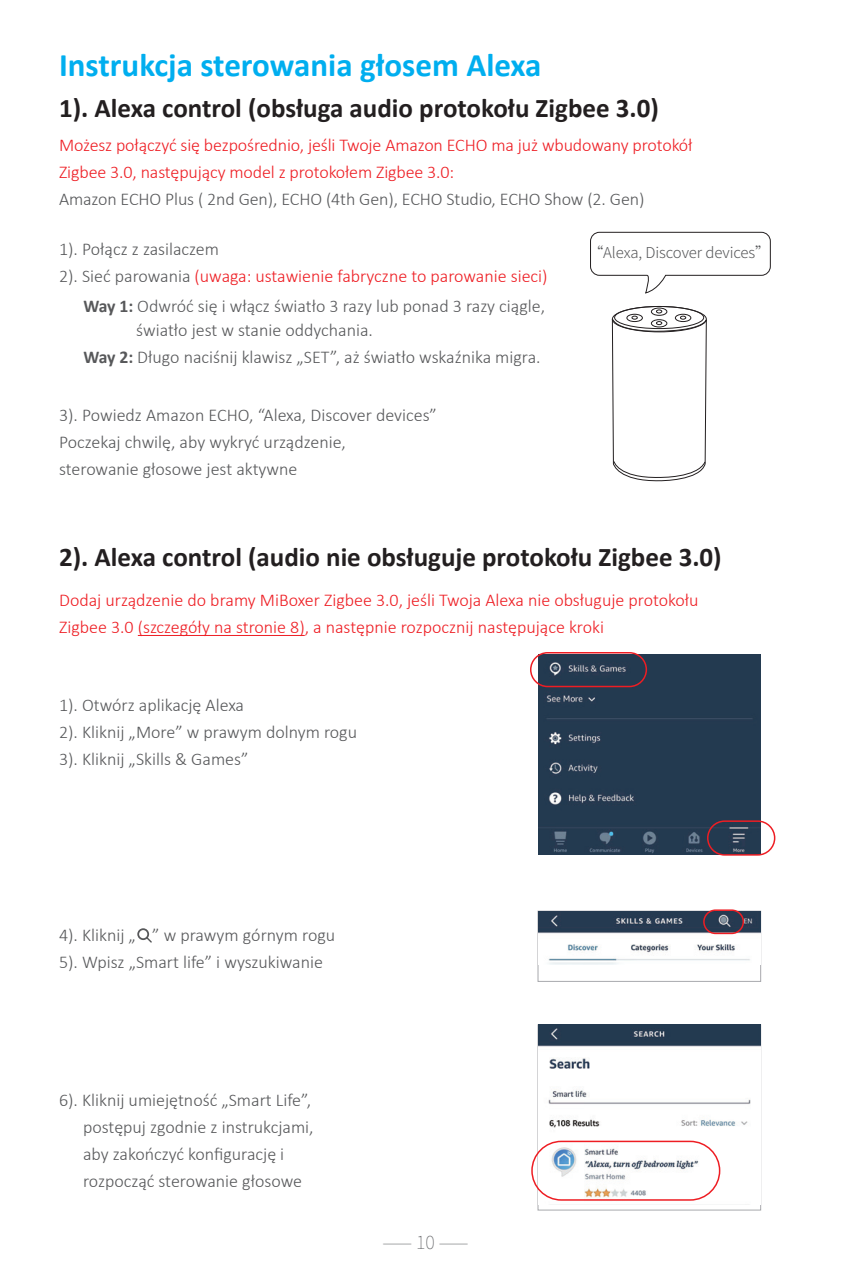
<style>
.page{position:relative;width:851px;height:1276px;background:#fff}
.page>*{position:absolute;margin:0;border:0;box-sizing:border-box;transform-origin:0 0}
.t1{font:700 33px "Calibri";color:#00aeef}
.t2{font:700 27px "Calibri";color:#231f20}
.t3{font:300 18px/27px "Calibri";color:#57585a}
.t4{font:300 18px/27px "Calibri";letter-spacing:-.005em;color:#ee1d23}
.t5{font:200 18px "Source Han Sans CN";color:#6c6d70}
.t6{font:300 15px "Source Han Sans CN";letter-spacing:-.005em;color:#57585a}
.s1{color:#57585a}
.s2{font-weight:700}
</style>
<div class="page">
<svg style="left:590px;top:231px;width:181px;height:250px"></svg>
<hr style="left:138px;top:635px;width:167px;height:1px;background:#ee1d23">
<svg style="left:137px;top:928px;width:15px;height:14px"></svg>
<img style="left:538px;top:654px;width:222px;height:201px">
<div style="left:707px;top:820px;width:68px;height:35px;border:2px solid #ee1d23;border-radius:17px"></div>
<div style="left:530px;top:652px;width:117px;height:35px;border:2px solid #ee1d23;border-radius:17px"></div>
<img style="left:538px;top:1024px;width:222px;height:177px">
<div style="left:531px;top:1140px;width:189px;height:60px;border:2px solid #ee1d23;border-radius:29px"></div>
<div style="left:537px;top:911px;width:223px;height:70px;border:1px solid #a8a9ad"></div>
<img style="left:538px;top:911px;width:222px;height:53px">
<div style="left:703px;top:909px;width:41px;height:25px;border:2px solid #ee1d23;border-radius:12px"></div>
<h1 class="t1" style="left:59px;top:42px;width:484px">Instrukcja sterowania głosem Alexa</h1>
<h2 class="t2" style="left:59px;top:89px;width:601px">1). Alexa control (obsługa audio protokołu Zigbee 3.0)</h2>
<p class="t4" style="left:59px;top:131px;width:634px">Możesz połączyć się bezpośrednio, jeśli Twoje Amazon ECHO ma już wbudowany protokół<br>Zigbee 3.0, następujący model z protokołem Zigbee 3.0:</p>
<p class="t3" style="left:59px;top:185px;width:586px">Amazon ECHO Plus ( 2nd Gen), ECHO (4th Gen), ECHO Studio, ECHO Show (2. Gen)</p>
<p class="t4" style="left:59px;top:235px;width:490px"><span class="s1">1). Połącz z zasilaczem<br>2). Sieć parowania</span> (uwaga: ustawienie fabryczne to parowanie sieci)</p>
<p class="t3" style="left:136px;top:294px;width:410px;line-height:24px;text-indent:-53px"><span class="s2">Way 1:</span> Odwróć się i włącz światło 3 razy lub ponad 3 razy ciągle, światło jest w stanie oddychania.</p>
<p class="t3" style="left:83px;top:343px;width:459px"><span class="s2">Way 2:</span> Długo naciśnij klawisz „SET”, aż światło wskaźnika migra.</p>
<p class="t3" style="left:59px;top:401px;width:379px">3). Powiedz Amazon ECHO, “Alexa, Discover devices”<br>Poczekaj chwilę, aby wykryć urządzenie,<br>sterowanie głosowe jest aktywne</p>
<p class="t6" style="left:588px;top:244px;width:183px">“Alexa, Discover devices”</p>
<h2 class="t2" style="left:59px;top:538px;width:664px">2). Alexa control (audio nie obsługuje protokołu Zigbee 3.0)</h2>
<p class="t4" style="left:59px;top:586px;width:641px">Dodaj urządzenie do bramy MiBoxer Zigbee 3.0, jeśli Twoja Alexa nie obsługuje protokołu<br>Zigbee 3.0 (szczegóły na stronie 8), a następnie rozpocznij następujące kroki</p>
<p class="t3" style="left:59px;top:691px;width:299px">1). Otwórz aplikację Alexa<br>2). Kliknij „More” w prawym dolnym rogu<br>3). Kliknij „Skills &amp; Games”</p>
<p class="t3" style="left:59px;top:921px;width:277px">4). Kliknij „ ” w prawym górnym rogu<br>5). Wpisz „Smart life” i wyszukiwanie</p>
<p class="t3" style="left:83px;top:1086px;width:232px;text-indent:-24px">6). Kliknij umiejętność „Smart Life”, postępuj zgodnie z instrukcjami, aby zakończyć konfigurację i rozpocząć sterowanie głosowe</p>
<p class="t5" style="left:382px;top:1232px;width:88px">⸺ 10 ⸺</p>
</div>
